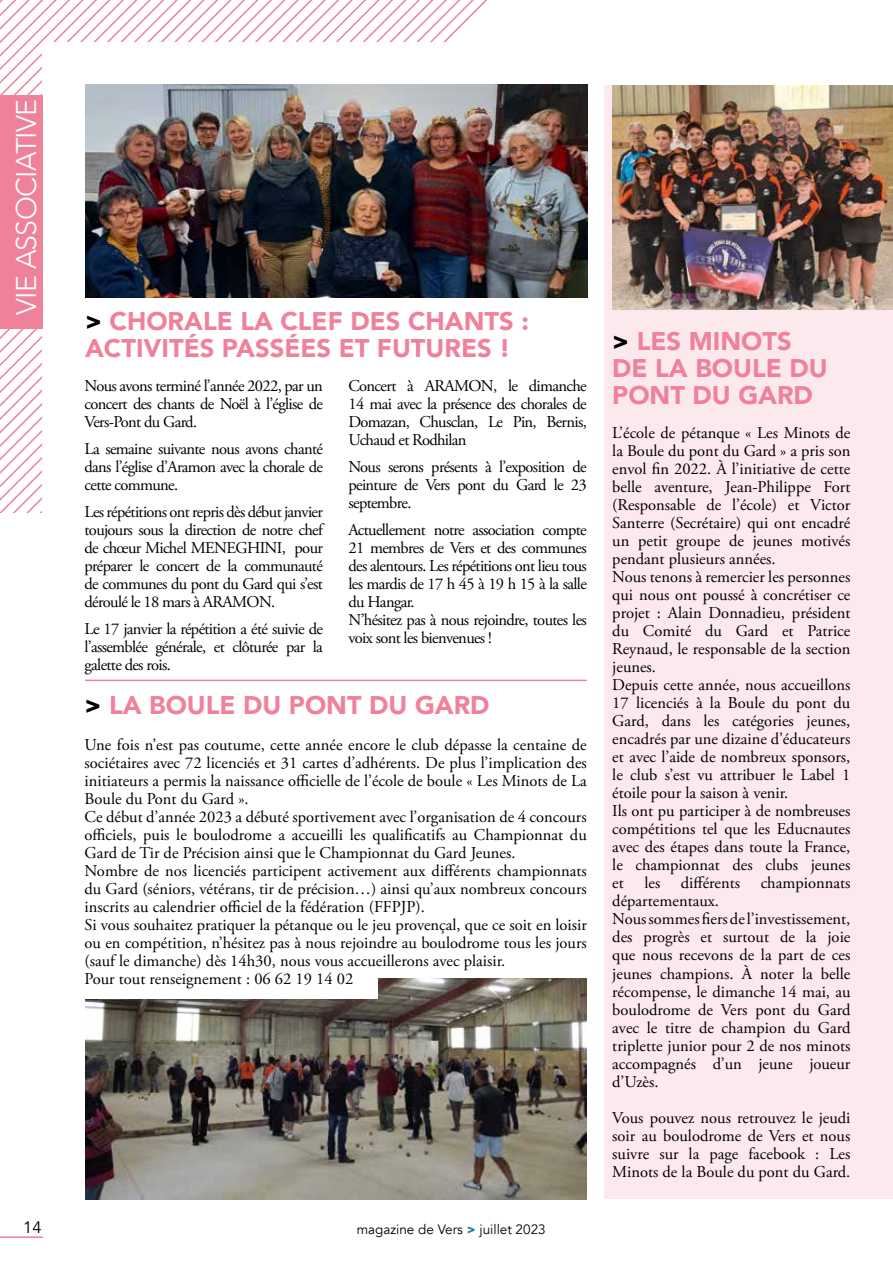
<style>
.page{position:relative;width:893px;height:1263px;background:#fff}
.page>*{position:absolute;margin:0;border:0;box-sizing:border-box;transform-origin:0 0}
.t1{font:300 28.5px "Avenir";letter-spacing:-.025em;color:#fff}
.t2{font:900 25.5px/27px "Avenir";color:#ef819b}
.t3{font:16.5px/18px "Adobe Garamond Pro";color:#000;text-align:justify}
.t4{font:16.5px/18px "Adobe Garamond Pro";letter-spacing:-.04em;color:#000}
.t5{font:16.5px "Avenir";color:#000}
.t6{font:13.5px "Avenir";color:#000}
.s1{color:#000}
.s2{font-weight:900;color:#14809b}
</style>
<div class="page">
<svg style="left:0;top:7px;width:481px;height:13px"></svg>
<svg style="left:0;top:20px;width:468px;height:14px"></svg>
<svg style="left:0;top:424px;width:42px;height:89px"></svg>
<div style="left:0;top:95px;width:43px;height:234px;background:#ef819b"></div>
<img style="left:86px;top:84px;width:501px;height:213px">
<div style="left:605px;top:86px;width:288px;height:1113px;background:#fce9ed"></div>
<hr style="left:0;top:1236px;width:43px;height:2px;background:#ef819b">
<img style="left:612px;top:86px;width:281px;height:223px">
<hr style="left:85px;top:680px;width:502px;height:1px;background:#ef819b">
<img style="left:85px;top:978px;width:502px;height:221px">
<div style="left:61px;top:878px;width:317px;height:121px;background:#fff"></div>
<h1 class="t1" style="left:9px;top:315px;width:218px;rotate:-90deg">VIE ASSOCIATIVE</h1>
<p class="t5" style="left:23px;top:1217px;width:20px">14</p>
<h2 class="t2" style="left:85px;top:307px;width:445px"><span class="s1">&gt;</span> CHORALE LA CLEF DES CHANTS :<br>ACTIVITÉS PASSÉES ET FUTURES !</h2>
<p class="t3" style="left:85px;top:377px;width:240px">Nous avons terminé l’année 2022, par un concert des chants de Noël à l’église de Vers-Pont du Gard.</p>
<p class="t3" style="left:85px;top:440px;width:240px">La semaine suivante nous avons chanté dans l’église d’Aramon avec la chorale de cette commune.</p>
<p class="t3" style="left:85px;top:503px;width:240px">Les répétitions ont repris dès début janvier toujours sous la direction de notre chef de chœur Michel MENEGHINI, pour préparer le concert de la communauté de communes du pont du Gard qui s’est déroulé le 18 mars à ARAMON.</p>
<p class="t3" style="left:85px;top:620px;width:240px">Le 17 janvier la répétition a été suivie de l’assemblée générale, et clôturée par la galette des rois.</p>
<p class="t3" style="left:348px;top:377px;width:240px">Concert à ARAMON, le dimanche 14 mai avec la présence des chorales de Domazan, Chusclan, Le Pin, Bernis, Uchaud et Rodhilan</p>
<p class="t3" style="left:348px;top:458px;width:240px">Nous serons présents à l’exposition de peinture de Vers pont du Gard le 23 septembre.</p>
<p class="t4" style="left:348px;top:521px;width:240px">Actuellement notre association compte 21 membres de Vers et des communes des alentours. Les répétitions ont lieu tous les mardis de 17 h 45 à 19 h 15 à la salle du Hangar.<br>N’hésitez pas à nous rejoindre, toutes les voix sont les bienvenues !</p>
<h2 class="t2" style="left:85px;top:691px;width:407px"><span class="s1">&gt;</span> LA BOULE DU PONT DU GARD</h2>
<p class="t3" style="left:85px;top:736px;width:504px;text-align:left">Une fois n’est pas coutume, cette année encore le club dépasse la centaine de sociétaires avec 72 licenciés et 31 cartes d’adhérents. De plus l’implication des initiateurs a permis la naissance officielle de l’école de boule « Les Minots de La Boule du Pont du Gard ».<br>Ce début d’année 2023 a débuté sportivement avec l’organisation de 4 concours officiels, puis le boulodrome a accueilli les qualificatifs au Championnat du Gard de Tir de Précision ainsi que le Championnat du Gard Jeunes.<br>Nombre de nos licenciés participent activement aux différents championnats du Gard (séniors, vétérans, tir de précision…) ainsi qu’aux nombreux concours inscrits au calendrier officiel de la fédération (FFPJP).<br>Si vous souhaitez pratiquer la pétanque ou le jeu provençal, que ce soit en loisir ou en compétition, n’hésitez pas à nous rejoindre au boulodrome tous les jours (sauf le dimanche) dès 14h30, nous vous accueillerons avec plaisir.<br>Pour tout renseignement : 06 62 19 14 02</p>
<p class="t6" style="left:357px;top:1221px;width:190px">magazine de Vers <span class="s2">&gt;</span> juillet 2023</p>
<h2 class="t2" style="left:612px;top:326px;width:217px"><span class="s1">&gt;</span> LES MINOTS<br>DE LA BOULE DU<br>PONT DU GARD</h2>
<p class="t3" style="left:612px;top:425px;width:240px;text-align:left">L’école de pétanque « Les Minots de la Boule du pont du Gard » a pris son envol fin 2022. À l’initiative de cette belle aventure, Jean-Philippe Fort (Responsable de l’école) et Victor<br>Santerre (Secrétaire) qui ont encadré un petit groupe de jeunes motivés pendant plusieurs années.<br>Nous tenons à remercier les personnes qui nous ont poussé à concrétiser ce projet : Alain Donnadieu, président du Comité du Gard et Patrice<br>Reynaud, le responsable de la section jeunes.<br>Depuis cette année, nous accueillons<br>17 licenciés à la Boule du pont du<br>Gard, dans les catégories jeunes, encadrés par une dizaine d’éducateurs et avec l’aide de nombreux sponsors, le club s’est vu attribuer le Label 1 étoile pour la saison à venir.<br>Ils ont pu participer à de nombreuses compétitions tel que les Educnautes avec des étapes dans toute la France, le championnat des clubs jeunes et les différents championnats départementaux.<br>Nous sommes fiers de l’investissement, des progrès et surtout de la joie que nous recevons de la part de ces jeunes champions. À noter la belle récompense, le dimanche 14 mai, au boulodrome de Vers pont du Gard avec le titre de champion du Gard triplette junior pour 2 de nos minots accompagnés d’un jeune joueur d’Uzès.</p>
<p class="t3" style="left:612px;top:1109px;width:240px">Vous pouvez nous retrouvez le jeudi soir au boulodrome de Vers et nous suivre sur la page facebook : Les Minots de la Boule du pont du Gard.</p>
</div>
